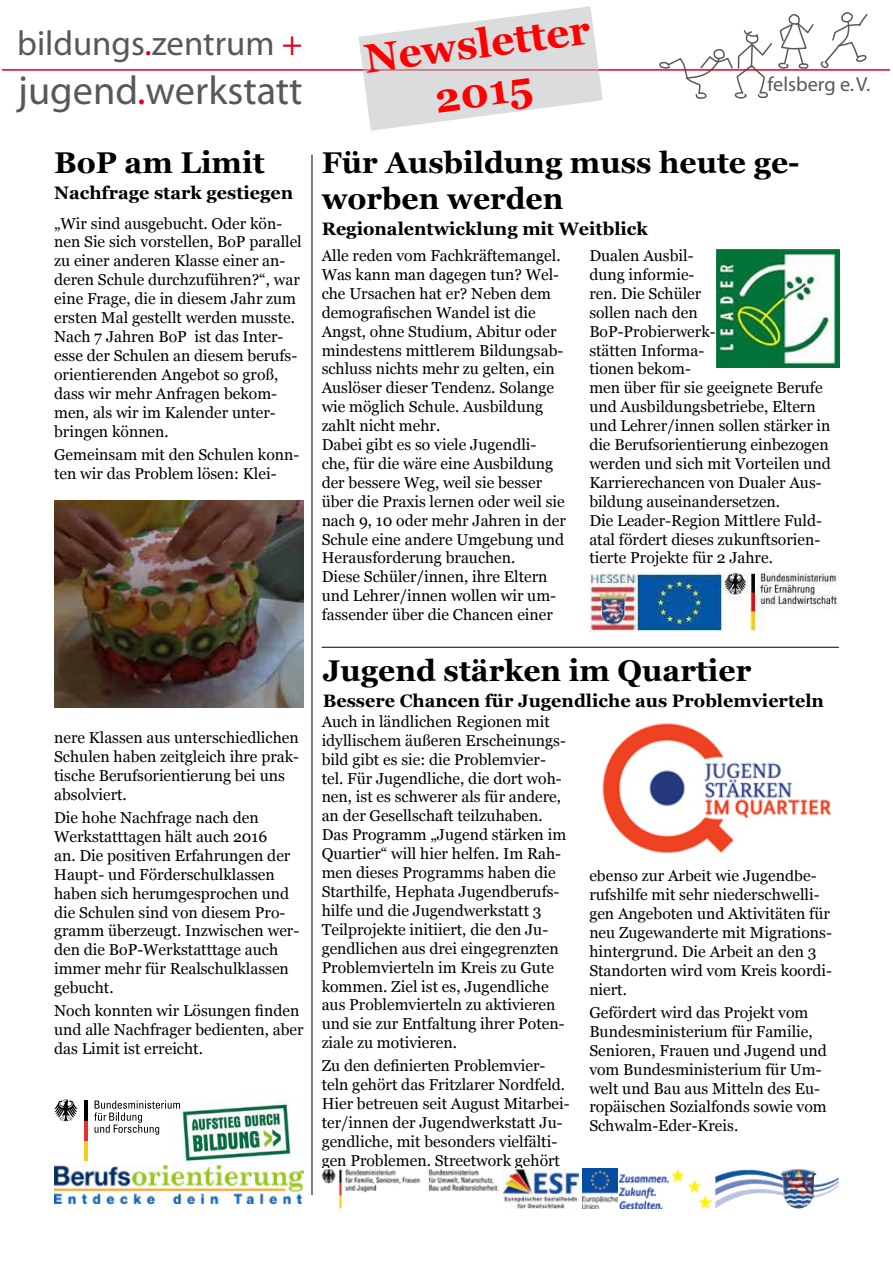
<style>
.page{position:relative;width:893px;height:1263px;background:#fff}
.page>*{position:absolute;margin:0;border:0;box-sizing:border-box;transform-origin:0 0}
.t1{font:700 40.65px/49.1px "Georgia";color:#f00;text-align:center}
.t2{font:40.35px "Myriad";color:#58585a}
.t3{font:34.95px "Myriad";color:#58585a}
.t4{font:700 30px/36px "Georgia";color:#000}
.t5{font:20.25px "Myriad";color:#58585a}
.t6{font:700 18px "Georgia";color:#000}
.t7{font:15.75px/18.9px "Georgia";color:#000}
.s1{color:#e2001a}
</style>
<div class="page">
<svg style="left:659px;top:14px;width:155px;height:85px"></svg>
<svg style="left:821px;top:12px;width:47px;height:57px"></svg>
<hr style="left:2px;top:69px;width:888px;height:2px;background:#e2001a">
<svg style="left:358px;top:6px;width:246px;height:125px"></svg>
<img style="left:54px;top:500px;width:250px;height:207px">
<hr style="left:312px;top:155px;width:1px;height:1040px;background:#000">
<hr style="left:322px;top:647px;width:517px;height:1px;background:#000">
<img style="left:602px;top:723px;width:230px;height:131px">
<img style="left:590px;top:572px;width:247px;height:59px">
<img style="left:716px;top:249px;width:123px;height:119px">
<img style="left:619px;top:1168px;width:92px;height:41px">
<img style="left:321px;top:1169px;width:178px;height:40px">
<img style="left:503px;top:1168px;width:75px;height:41px">
<img style="left:583px;top:1168px;width:34px;height:41px">
<img style="left:715px;top:1169px;width:124px;height:40px">
<img style="left:182px;top:1099px;width:113px;height:67px">
<img style="left:54px;top:1166px;width:250px;height:37px">
<svg style="left:94px;top:1100px;width:86px;height:35px"></svg>
<hr style="left:84px;top:1141px;width:3px;height:20px;background:#f3cf22">
<hr style="left:84px;top:1120px;width:3px;height:21px;background:#eb2d2e">
<hr style="left:84px;top:1100px;width:3px;height:21px;background:#000">
<svg style="left:54px;top:1099px;width:24px;height:22px"></svg>
<h1 class="t1" style="left:362px;top:33px;width:229px;rotate:-7deg">Newsletter<br>2015</h1>
<h3 class="t3" style="left:17px;top:26px;width:287px">bildungs<span class="s1">.</span>zentrum <span class="s1">+</span></h3>
<h2 class="t2" style="left:18px;top:70px;width:286px">jugend<span class="s1">.</span>werkstatt</h2>
<p class="t5" style="left:768px;top:74px;width:104px">felsberg e. V.</p>
<h3 class="t4" style="left:54px;top:144px;width:212px">BoP am Limit</h3>
<p class="t6" style="left:54px;top:181px;width:241px">Nachfrage stark gestiegen</p>
<p class="t7" style="left:54px;top:214px;width:249px">„Wir sind ausgebucht. Oder kön&shy;nen Sie sich vorstellen, BoP parallel zu einer anderen Klasse einer an&shy;deren Schule durchzuführen?“, war eine Frage, die in diesem Jahr zum ersten Mal gestellt werden musste.<br>Nach 7 Jahren BoP ist das Inter&shy;esse der Schulen an diesem berufs&shy;orientierenden Angebot so groß, dass wir mehr Anfragen bekom&shy;men, als wir im Kalender unter&shy;bringen können.</p>
<p class="t7" style="left:54px;top:445px;width:247px">Gemeinsam mit den Schulen konn&shy;ten wir das Problem lösen: Klei-</p>
<p class="t7" style="left:54px;top:729px;width:246px">nere Klassen aus unterschiedlichen<br>Schulen haben zeitgleich ihre prak&shy;tische Berufsorientierung bei uns absolviert.</p>
<p class="t7" style="left:54px;top:808px;width:247px">Die hohe Nachfrage nach den<br>Werkstatttagen hält auch 2016<br>an. Die positiven Erfahrungen der<br>Haupt- und Förderschulklassen haben sich herumgesprochen und die Schulen sind von diesem Pro&shy;gramm überzeugt. Inzwischen wer&shy;den die BoP-Werkstatttage auch immer mehr für Realschulklassen gebucht.</p>
<p class="t7" style="left:54px;top:1002px;width:251px">Noch konnten wir Lösungen finden und alle Nachfrager bedienten, aber das Limit ist erreicht.</p>
<h3 class="t4" style="left:322px;top:144px;width:479px">Für Ausbildung muss heute ge&shy;worben werden</h3>
<p class="t6" style="left:322px;top:217px;width:328px">Regionalentwicklung mit Weitblick</p>
<p class="t7" style="left:322px;top:246px;width:246px">Alle reden vom Fachkräftemangel.<br>Was kann man dagegen tun? Wel&shy;che Ursachen hat er? Neben dem demografischen Wandel ist die<br>Angst, ohne Studium, Abitur oder mindestens mittlerem Bildungsab&shy;schluss nichts mehr zu gelten, ein<br>Auslöser dieser Tendenz. Solange wie möglich Schule. Ausbildung zahlt nicht mehr.<br>Dabei gibt es so viele Jugendli&shy;che, für die wäre eine Ausbildung der bessere Weg, weil sie besser über die Praxis lernen oder weil sie nach 9, 10 oder mehr Jahren in der<br>Schule eine andere Umgebung und<br>Herausforderung brauchen.<br>Diese Schüler/innen, ihre Eltern und Lehrer/innen wollen wir um&shy;fassender über die Chancen einer</p>
<p class="t7" style="left:589px;top:246px;width:243px">Dualen Ausbil-<br>dung informie-<br>ren. Die Schüler<br>sollen nach den<br>BoP-Probierwerk-<br>stätten Informa-<br>tionen bekom-<br>men über für sie geeignete Berufe und Ausbildungsbetriebe, Eltern und Lehrer/innen sollen stärker in die Berufsorientierung einbezogen werden und sich mit Vorteilen und<br>Karrierechancen von Dualer Aus&shy;bildung auseinandersetzen.<br>Die Leader-Region Mittlere Fuld&shy;atal fördert dieses zukunftsorien&shy;tierte Projekte für 2 Jahre.</p>
<h3 class="t4" style="left:323px;top:652px;width:430px">Jugend stärken im Quartier</h3>
<p class="t6" style="left:323px;top:689px;width:503px">Bessere Chancen für Jugendliche aus Problemvierteln</p>
<p class="t7" style="left:322px;top:712px;width:246px">Auch in ländlichen Regionen mit idyllischem äußeren Erscheinungs&shy;bild gibt es sie: die Problemvier&shy;tel. Für Jugendliche, die dort woh&shy;nen, ist es schwerer als für andere, an der Gesellschaft teilzuhaben.<br>Das Programm „Jugend stärken im Quartier“ will hier helfen. Im Rah&shy;men dieses Programms haben die Starthilfe, Hephata Jugendberufs&shy;hilfe und die Jugendwerkstatt 3<br>Teilprojekte initiiert, die den Ju&shy;gendlichen aus drei eingegrenzten Problemvierteln im Kreis zu Gute kommen. Ziel ist es, Jugendliche aus Problemvierteln zu aktivieren und sie zur Entfaltung ihrer Poten&shy;ziale zu motivieren.</p>
<p class="t7" style="left:322px;top:1057px;width:250px">Zu den definierten Problemvier&shy;teln gehört das Fritzlarer Nordfeld.<br>Hier betreuen seit August Mitarbei&shy;ter/innen der Jugendwerkstatt Ju&shy;gendliche, mit besonders vielfälti&shy;gen Problemen. Streetwork gehört</p>
<p class="t7" style="left:589px;top:867px;width:244px">ebenso zur Arbeit wie Jugendbe&shy;rufshilfe mit sehr niederschwelli&shy;gen Angeboten und Aktivitäten für neu Zugewanderte mit Migrations&shy;hintergrund. Die Arbeit an den 3<br>Standorten wird vom Kreis koordi&shy;niert.</p>
<p class="t7" style="left:589px;top:1003px;width:239px">Gefördert wird das Projekt vom<br>Bundesministerium für Familie,<br>Senioren, Frauen und Jugend und vom Bundesministerium für Um&shy;welt und Bau aus Mitteln des Eu&shy;ropäischen Sozialfonds sowie vom<br>Schwalm-Eder-Kreis.</p>
</div>
